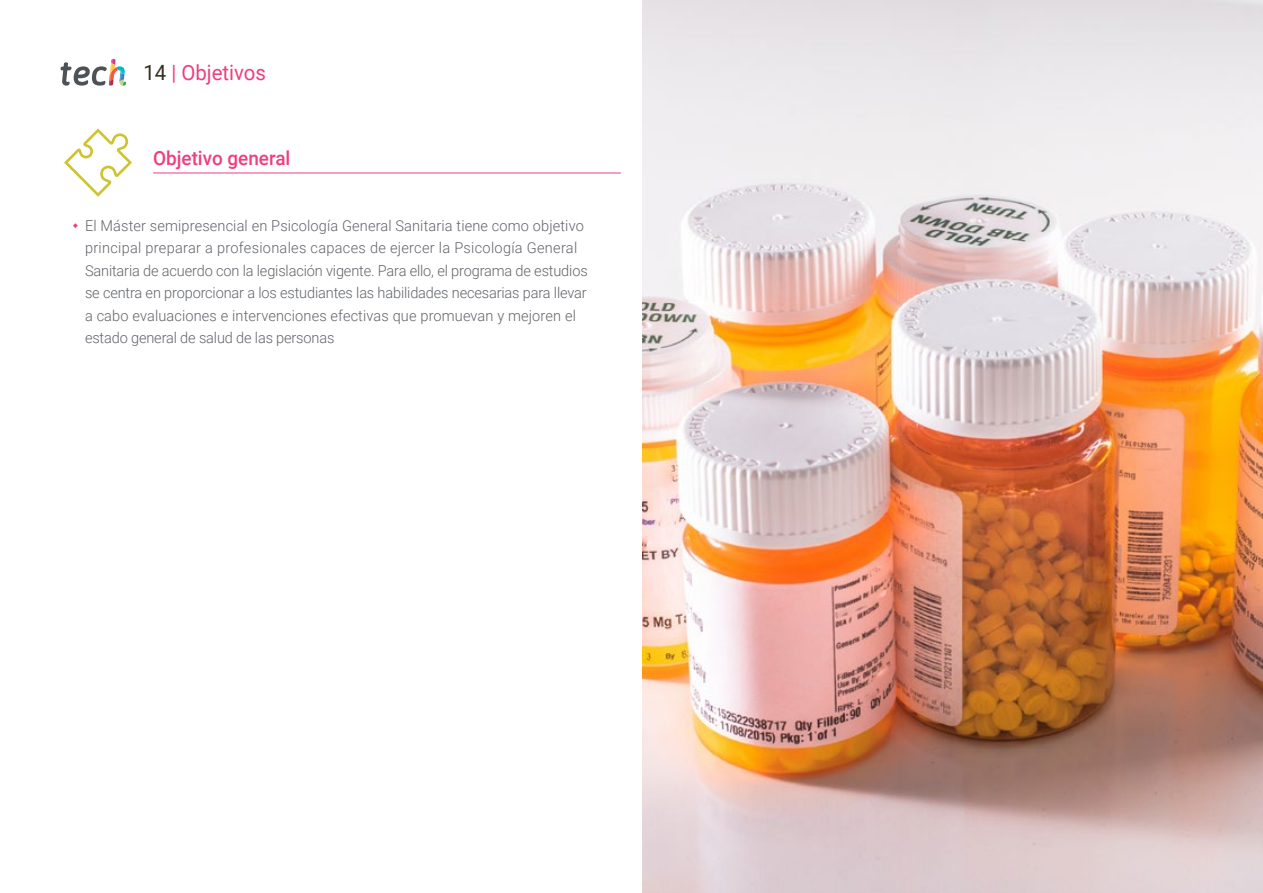
<style>
.page{position:relative;width:1263px;height:893px;background:#fff}
.page>*{position:absolute;margin:0;border:0;box-sizing:border-box;transform-origin:0 0}
.t1{font:21px "Roboto";color:#ee3e80}
.t2{font:500 19.5px "Roboto";color:#ee3e80}
.t3{font:300 15px/22.5px "Roboto";letter-spacing:.005em;color:#61646a}
.s1{color:#312e20}
</style>
<div class="page">
<hr style="left:153px;top:173px;width:468px;height:1px;background:#ee3e80">
<svg style="left:61px;top:59px;width:65px;height:27px"></svg>
<svg style="left:64px;top:128px;width:68px;height:69px"></svg>
<img style="left:642px;top:0;width:621px;height:893px">
<h1 class="t1" style="left:144px;top:57px;width:124px"><span class="s1">14</span> | Objetivos</h1>
<h2 class="t2" style="left:153px;top:144px;width:139px">Objetivo general</h2>
<p class="t3" style="left:85px;top:213px;width:504px">El Máster semipresencial en Psicología General Sanitaria tiene como objetivo principal preparar a profesionales capaces de ejercer la Psicología General Sanitaria de acuerdo con la legislación vigente. Para ello, el programa de estudios se centra en proporcionar a los estudiantes las habilidades necesarias para llevar a cabo evaluaciones e intervenciones efectivas que promuevan y mejoren el estado general de salud de las personas</p>
</div>
